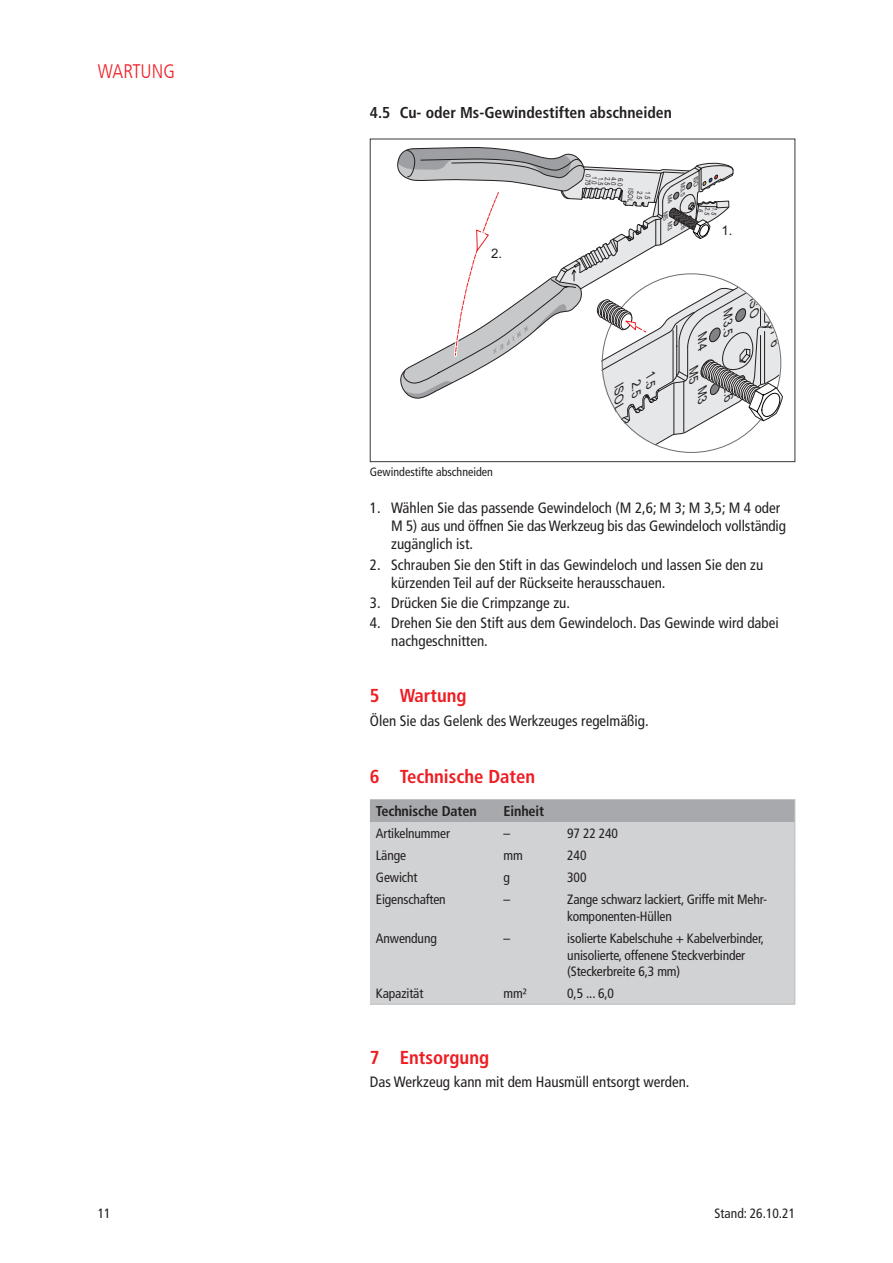
<style>
.page{position:relative;width:893px;height:1263px;background:#fff}
.page>*{position:absolute;margin:0;border:0;box-sizing:border-box;transform-origin:0 0}
.t1{font:300 condensed 19.5px "Frutiger LT Com";color:#ee1d23}
.t2{font:700 condensed 18.75px "Frutiger LT Com";color:#ee1d23}
.t3{font:700 condensed 15.75px "Frutiger LT Com";color:#231f20}
.t4{font:condensed 15px/18px "Frutiger LT Com";color:#231f20}
.t5{font:700 condensed 14.25px "Frutiger LT Com";letter-spacing:-.01em;color:#231f20}
.t6{font:condensed 13.5px/16.5px "Frutiger LT Com";letter-spacing:-.01em;color:#231f20}
.t7{font:13.2px "Arial";color:#231f20}
.t8{font:italic 12.15px/26.4px "Arial";color:#231f20;text-align:right}
.t9{font:condensed 12px "Frutiger LT Com";color:#231f20}
.t10{font:7.05px/6.6px "Arial";color:#231f20;text-align:justify;scale:.83 1}
.t11{font:italic 6.15px/13.2px "Arial";color:#231f20}
</style>
<div class="page">
<div style="left:370px;top:139px;width:425px;height:323px;border:1px solid #34393a"></div>
<div style="left:370px;top:888px;width:425px;height:116px;background:#d1d2d4"></div>
<svg style="left:370px;top:799px;width:426px;height:89px;background:#c6c7ca"></svg>
<hr style="left:795px;top:888px;width:1px;height:39px;background:#bcbdc0">
<hr style="left:795px;top:927px;width:1px;height:55px;background:#bcbdc0">
<hr style="left:370px;top:1004px;width:127px;height:1px;background:#bcbdc0">
<hr style="left:497px;top:1004px;width:64px;height:1px;background:#bcbdc0">
<svg style="left:795px;top:982px;width:1px;height:22px"></svg>
<hr style="left:561px;top:1004px;width:234px;height:1px;background:#bcbdc0">
<svg style="left:397px;top:147px;width:386px;height:305px"></svg>
<h1 class="t1" style="left:98px;top:60px;width:79px">WARTUNG</h1>
<p class="t3" style="left:370px;top:103px;width:304px">4.5 Cu- oder Ms-Gewindestiften abschneiden</p>
<p class="t7" style="left:491px;top:244px;width:12px">2.</p>
<p class="t10" style="left:598px;top:175px;width:15px;rotate:94deg">1.0<br>0.75</p>
<p class="t11" style="left:703px;top:184px;width:20px;text-indent:-6px;rotate:90deg">IS<br>M3.5</p>
<p class="t10" style="left:624px;top:178px;width:12px;rotate:94deg">6.0<br>4.0<br>2.5<br>1.5</p>
<p class="t11" style="left:703px;top:183px;width:11px;rotate:90deg">O</p>
<p class="t10" style="left:634px;top:189px;width:18px;rotate:94deg">ISOL</p>
<p class="t11" style="left:677px;top:196px;width:15px;rotate:90deg">M4</p>
<p class="t11" style="left:690px;top:217px;width:21px;text-align:right;rotate:90deg">M2.6<br>M3</p>
<p class="t11" style="left:672px;top:213px;width:15px;rotate:90deg">M5</p>
<p class="t7" style="left:721px;top:221px;width:12px">1.</p>
<p class="t8" style="left:664px;top:374px;width:21px;rotate:90deg">1.</p>
<p class="t8" style="left:650px;top:382px;width:28px;rotate:90deg">2.5</p>
<p class="t8" style="left:632px;top:386px;width:39px;rotate:90deg">ISOL</p>
<p class="t8" style="left:664px;top:384px;width:18px;rotate:90deg">5</p>
<p class="t8" style="left:741px;top:311px;width:38px;rotate:90deg">M3.5</p>
<p class="t8" style="left:716px;top:335px;width:28px;rotate:90deg">M4</p>
<p class="t8" style="left:742px;top:377px;width:40px;rotate:90deg">M2.6<br>M3</p>
<p class="t8" style="left:707px;top:369px;width:28px;rotate:90deg">M5</p>
<p class="t8" style="left:768px;top:299px;width:32px;rotate:90deg">ISO</p>
<p class="t8" style="left:789px;top:342px;width:18px;rotate:90deg">6</p>
<p class="t9" style="left:370px;top:465px;width:125px">Gewindestifte abschneiden</p>
<p class="t4" style="left:391px;top:499px;width:396px;text-indent:-21px">1. Wählen Sie das passende Gewindeloch (M 2,6; M 3; M 3,5; M 4 oder<br>M 5) aus und öffnen Sie das Werkzeug bis das Gewindeloch vollständig zugänglich ist.</p>
<p class="t4" style="left:391px;top:555px;width:374px;text-indent:-21px">2. Schrauben Sie den Stift in das Gewindeloch und lassen Sie den zu kürzenden Teil auf der Rückseite herausschauen.</p>
<p class="t4" style="left:370px;top:594px;width:202px">3. Drücken Sie die Crimpzange zu.</p>
<p class="t4" style="left:391px;top:614px;width:389px;text-indent:-21px">4. Drehen Sie den Stift aus dem Gewindeloch. Das Gewinde wird dabei nachgeschnitten.</p>
<p class="t2" style="left:370px;top:685px;width:98px">5 Wartung</p>
<p class="t4" style="left:370px;top:712px;width:280px">Ölen Sie das Gelenk des Werkzeuges regelmäßig.</p>
<p class="t2" style="left:370px;top:765px;width:167px">6 Technische Daten</p>
<p class="t5" style="left:376px;top:802px;width:102px">Technische Daten</p>
<p class="t5" style="left:503px;top:802px;width:42px">Einheit</p>
<p class="t6" style="left:376px;top:825px;width:76px">Artikelnummer</p>
<p class="t6" style="left:503px;top:825px;width:8px">–</p>
<p class="t6" style="left:567px;top:825px;width:52px">97 22 240</p>
<p class="t6" style="left:376px;top:847px;width:32px">Länge</p>
<p class="t6" style="left:503px;top:847px;width:21px">mm</p>
<p class="t6" style="left:567px;top:847px;width:21px">240</p>
<p class="t6" style="left:376px;top:869px;width:43px">Gewicht</p>
<p class="t6" style="left:503px;top:869px;width:8px">g</p>
<p class="t6" style="left:567px;top:869px;width:21px">300</p>
<p class="t6" style="left:376px;top:892px;width:71px">Eigenschaften</p>
<p class="t6" style="left:503px;top:892px;width:8px">–</p>
<p class="t6" style="left:567px;top:892px;width:201px">Zange schwarz lackiert, Griffe mit Mehr&shy;komponenten-Hüllen</p>
<p class="t6" style="left:376px;top:930px;width:62px">Anwendung</p>
<p class="t6" style="left:503px;top:930px;width:8px">–</p>
<p class="t6" style="left:567px;top:930px;width:198px">isolierte Kabelschuhe + Kabelverbinder, unisolierte, offenene Steckverbinder (Steckerbreite 6,3 mm)</p>
<p class="t6" style="left:376px;top:985px;width:49px">Kapazität</p>
<p class="t6" style="left:503px;top:985px;width:25px">mm²</p>
<p class="t6" style="left:567px;top:985px;width:48px">0,5 ... 6,0</p>
<p class="t2" style="left:370px;top:1046px;width:121px">7 Entsorgung</p>
<p class="t4" style="left:370px;top:1073px;width:321px">Das Werkzeug kann mit dem Hausmüll entsorgt werden.</p>
<p class="t6" style="left:98px;top:1205px;width:14px">11</p>
<p class="t6" style="left:715px;top:1205px;width:82px">Stand: 26.10.21</p>
</div>
